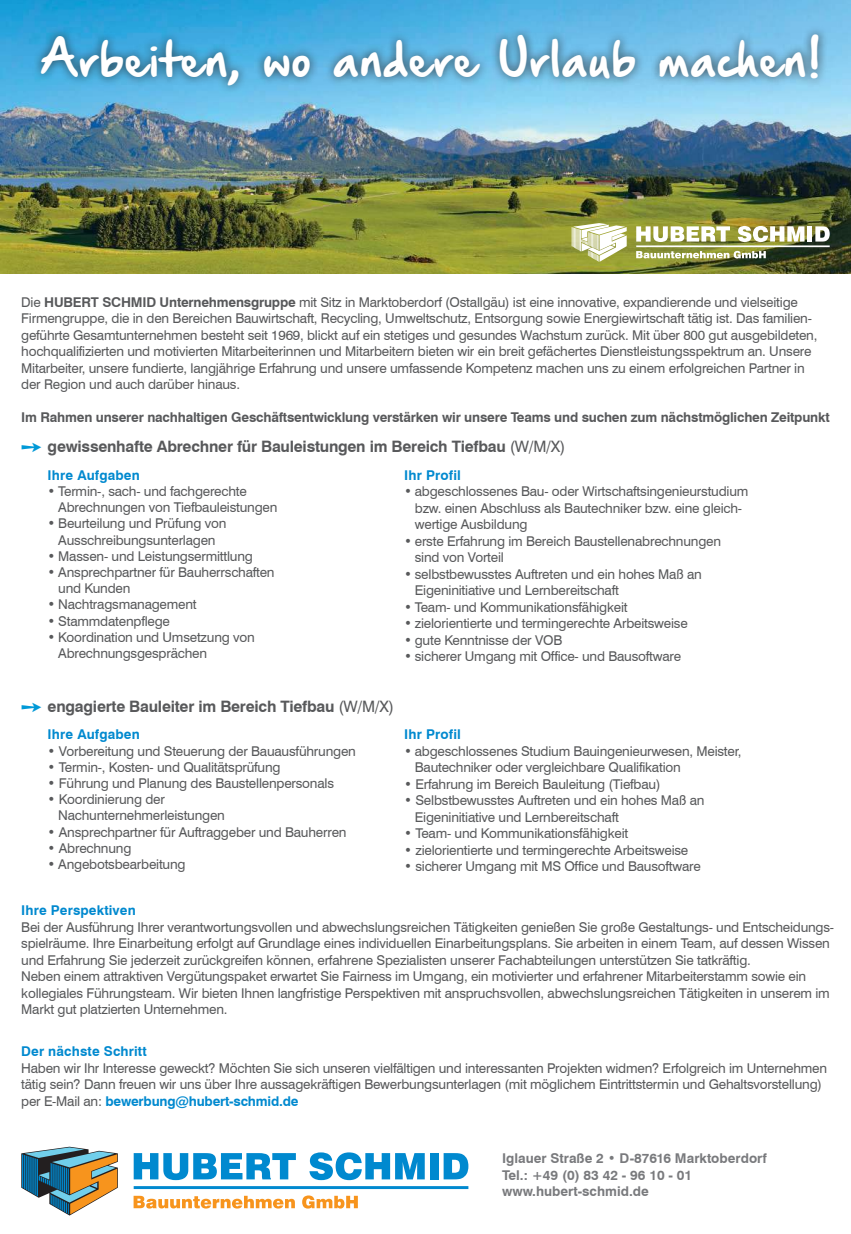
<style>
.page{position:relative;width:851px;height:1234px;background:#fff}
.page>*{position:absolute;margin:0;border:0;box-sizing:border-box;transform-origin:0 0}
.t1{font:40.95px "Hand Of Sean Demo";letter-spacing:.01em;color:#fff}
.t2{font:700 15.75px "Swiss 721 BT";letter-spacing:-.015em;color:#58595b}
.t3{font:13.5px/16.5px "Swiss 721 BT";letter-spacing:-.015em;color:#58595b}
.t4{font:700 13.5px "Swiss 721 BT";letter-spacing:-.015em;color:#58595b}
.t5{font:700 13.5px/16.5px "Swiss 721 BT";color:#797a7d}
.t6{font:700 13.5px "Swiss 721 BT";letter-spacing:.01em;color:#0089cf}
.s1{font-weight:700}
.s2{color:#0199d7}
.s3{font-weight:400}
.s4{font-weight:700;color:#0089cf}
</style>
<div class="page">
<img style="left:0;top:0;width:850px;height:274px">
<div style="left:32px;top:24px;width:796px;height:71px;background:#231f20;opacity:.75"></div>
<svg style="left:636px;top:226px;width:93px;height:16px"></svg>
<svg style="left:737px;top:226px;width:67px;height:16px"></svg>
<div style="left:807px;top:226px;width:5px;height:15px;background:#fff"></div>
<svg style="left:815px;top:226px;width:14px;height:15px"></svg>
<svg style="left:636px;top:251px;width:129px;height:7px"></svg>
<hr style="left:636px;top:245px;width:193px;height:2px;background:#fff">
<svg style="left:571px;top:223px;width:55px;height:39px"></svg>
<svg style="left:21px;top:1146px;width:97px;height:69px"></svg>
<svg style="left:134px;top:1153px;width:162px;height:26px"></svg>
<svg style="left:309px;top:1152px;width:115px;height:27px"></svg>
<div style="left:430px;top:1152px;width:8px;height:27px;background:#0089cf"></div>
<svg style="left:443px;top:1153px;width:25px;height:26px"></svg>
<svg style="left:133px;top:1195px;width:162px;height:13px"></svg>
<svg style="left:302px;top:1195px;width:56px;height:13px"></svg>
<hr style="left:134px;top:1185px;width:334px;height:3px;background:#0089cf">
<h1 class="t1" style="left:41px;top:34px;width:781px">Arbeiten, wo andere Urlaub machen!</h1>
<p class="t3" style="left:21px;top:295px;width:797px">Die <span class="s1">HUBERT SCHMID Unternehmensgruppe</span> mit Sitz in Marktoberdorf (Ostallgäu) ist eine innovative, expandierende und vielseitige Firmengruppe, die in den Bereichen Bauwirtschaft, Recycling, Umweltschutz, Entsorgung sowie Energiewirtschaft tätig ist. Das familien&shy;geführte Gesamtunternehmen besteht seit 1969, blickt auf ein stetiges und gesundes Wachstum zurück. Mit über 800 gut ausgebildeten, hochqualifizierten und motivierten Mitarbeiterinnen und Mitarbeitern bieten wir ein breit gefächertes Dienstleistungsspektrum an. Unsere Mitarbeiter, unsere fundierte, langjährige Erfahrung und unsere umfassende Kompetenz machen uns zu einem erfolgreichen Partner in der Region und auch darüber hinaus.</p>
<p class="t4" style="left:21px;top:412px;width:809px">Im Rahmen unserer nachhaltigen Geschäftsentwicklung verstärken wir unsere Teams und suchen zum nächstmöglichen Zeitpunkt</p>
<p class="t2" style="left:21px;top:440px;width:545px"><span class="s2">➙</span> gewissenhafte Abrechner für Bauleistungen im Bereich Tiefbau <span class="s3">(W/M/X)</span></p>
<p class="t6" style="left:48px;top:469px;width:94px">Ihre Aufgaben</p>
<p class="t3" style="left:58px;top:484px;width:221px;text-indent:-11px">• Termin-, sach- und fachgerechte<br>Abrechnungen von Tiefbauleistungen</p>
<p class="t3" style="left:48px;top:516px;width:180px;text-align:center">• Beurteilung und Prüfung von<br>Ausschreibungsunterlagen</p>
<p class="t3" style="left:48px;top:549px;width:207px">• Massen- und Leistungsermittlung</p>
<p class="t3" style="left:58px;top:565px;width:218px;text-indent:-11px">• Ansprechpartner für Bauherrschaften und Kunden</p>
<p class="t3" style="left:48px;top:597px;width:150px">• Nachtragsmanagement</p>
<p class="t3" style="left:48px;top:613px;width:124px">• Stammdatenpflege</p>
<p class="t3" style="left:58px;top:630px;width:198px;text-indent:-11px">• Koordination und Umsetzung von<br>Abrechnungsgesprächen</p>
<p class="t6" style="left:404px;top:469px;width:58px">Ihr Profil</p>
<p class="t3" style="left:415px;top:484px;width:335px;text-indent:-11px">• abgeschlossenes Bau- oder Wirtschaftsingenieurstudium bzw. einen Abschluss als Bautechniker bzw. eine gleich&shy;wertige Ausbildung</p>
<p class="t3" style="left:415px;top:534px;width:308px;text-indent:-11px">• erste Erfahrung im Bereich Baustellenabrechnungen sind von Vorteil</p>
<p class="t3" style="left:415px;top:567px;width:288px;text-indent:-11px">• selbstbewusstes Auftreten und ein hohes Maß an<br>Eigeninitiative und Lernbereitschaft</p>
<p class="t3" style="left:404px;top:600px;width:225px">• Team- und Kommunikationsfähigkeit</p>
<p class="t3" style="left:404px;top:616px;width:285px">• zielorientierte und termingerechte Arbeitsweise</p>
<p class="t3" style="left:404px;top:633px;width:160px">• gute Kenntnisse der VOB</p>
<p class="t3" style="left:404px;top:649px;width:278px">• sicherer Umgang mit Office- und Bausoftware</p>
<p class="t2" style="left:21px;top:700px;width:374px"><span class="s2">➙</span> engagierte Bauleiter im Bereich Tiefbau <span class="s3">(W/M/X)</span></p>
<p class="t6" style="left:48px;top:729px;width:94px">Ihre Aufgaben</p>
<p class="t3" style="left:48px;top:743px;width:310px">• Vorbereitung und Steuerung der Bauausführungen</p>
<p class="t3" style="left:48px;top:759px;width:234px">• Termin-, Kosten- und Qualitätsprüfung</p>
<p class="t3" style="left:48px;top:776px;width:288px">• Führung und Planung des Baustellenpersonals</p>
<p class="t3" style="left:58px;top:792px;width:168px;text-indent:-11px">• Koordinierung der<br>Nachunternehmerleistungen</p>
<p class="t3" style="left:48px;top:824px;width:300px">• Ansprechpartner für Auftraggeber und Bauherren</p>
<p class="t3" style="left:48px;top:840px;width:85px">• Abrechnung</p>
<p class="t3" style="left:48px;top:857px;width:139px">• Angebotsbearbeitung</p>
<p class="t6" style="left:404px;top:729px;width:58px">Ihr Profil</p>
<p class="t3" style="left:415px;top:744px;width:328px;text-indent:-11px">• abgeschlossenes Studium Bauingenieurwesen, Meister,<br>Bautechniker oder vergleichbare Qualifikation</p>
<p class="t3" style="left:404px;top:777px;width:258px">• Erfahrung im Bereich Bauleitung (Tiefbau)</p>
<p class="t3" style="left:415px;top:793px;width:291px;text-indent:-11px">• Selbstbewusstes Auftreten und ein hohes Maß an<br>Eigeninitiative und Lernbereitschaft</p>
<p class="t3" style="left:404px;top:826px;width:226px">• Team- und Kommunikationsfähigkeit</p>
<p class="t3" style="left:404px;top:843px;width:285px">• zielorientierte und termingerechte Arbeitsweise</p>
<p class="t3" style="left:404px;top:859px;width:298px">• sicherer Umgang mit MS Office und Bausoftware</p>
<p class="t6" style="left:21px;top:904px;width:116px">Ihre Perspektiven</p>
<p class="t3" style="left:21px;top:919px;width:814px">Bei der Ausführung Ihrer verantwortungsvollen und abwechslungsreichen Tätigkeiten genießen Sie große Gestaltungs- und Entscheidungs&shy;spielräume. Ihre Einarbeitung erfolgt auf Grundlage eines individuellen Einarbeitungsplans. Sie arbeiten in einem Team, auf dessen Wissen und Erfahrung Sie jederzeit zurückgreifen können, erfahrene Spezialisten unserer Fachabteilungen unterstützen Sie tatkräftig.<br>Neben einem attraktiven Vergütungspaket erwartet Sie Fairness im Umgang, ein motivierter und erfahrener Mitarbeiterstamm sowie ein kollegiales Führungsteam. Wir bieten Ihnen langfristige Perspektiven mit anspruchsvollen, abwechslungsreichen Tätigkeiten in unserem im Markt gut platzierten Unternehmen.</p>
<p class="t6" style="left:21px;top:1045px;width:127px">Der nächste Schritt</p>
<p class="t3" style="left:21px;top:1060px;width:807px">Haben wir Ihr Interesse geweckt? Möchten Sie sich unseren vielfältigen und interessanten Projekten widmen? Erfolgreich im Unternehmen tätig sein? Dann freuen wir uns über Ihre aussagekräftigen Bewerbungsunterlagen (mit möglichem Eintrittstermin und Gehaltsvorstellung) per E-Mail an: <span class="s4">bewerbung@hubert-schmid.de</span></p>
<p class="t5" style="left:502px;top:1151px;width:266px">Iglauer Straße 2 • D-87616 Marktoberdorf<br>Tel.: +49 (0) 83 42 - 96 10 - 01 www.hubert-schmid.de</p>
</div>
